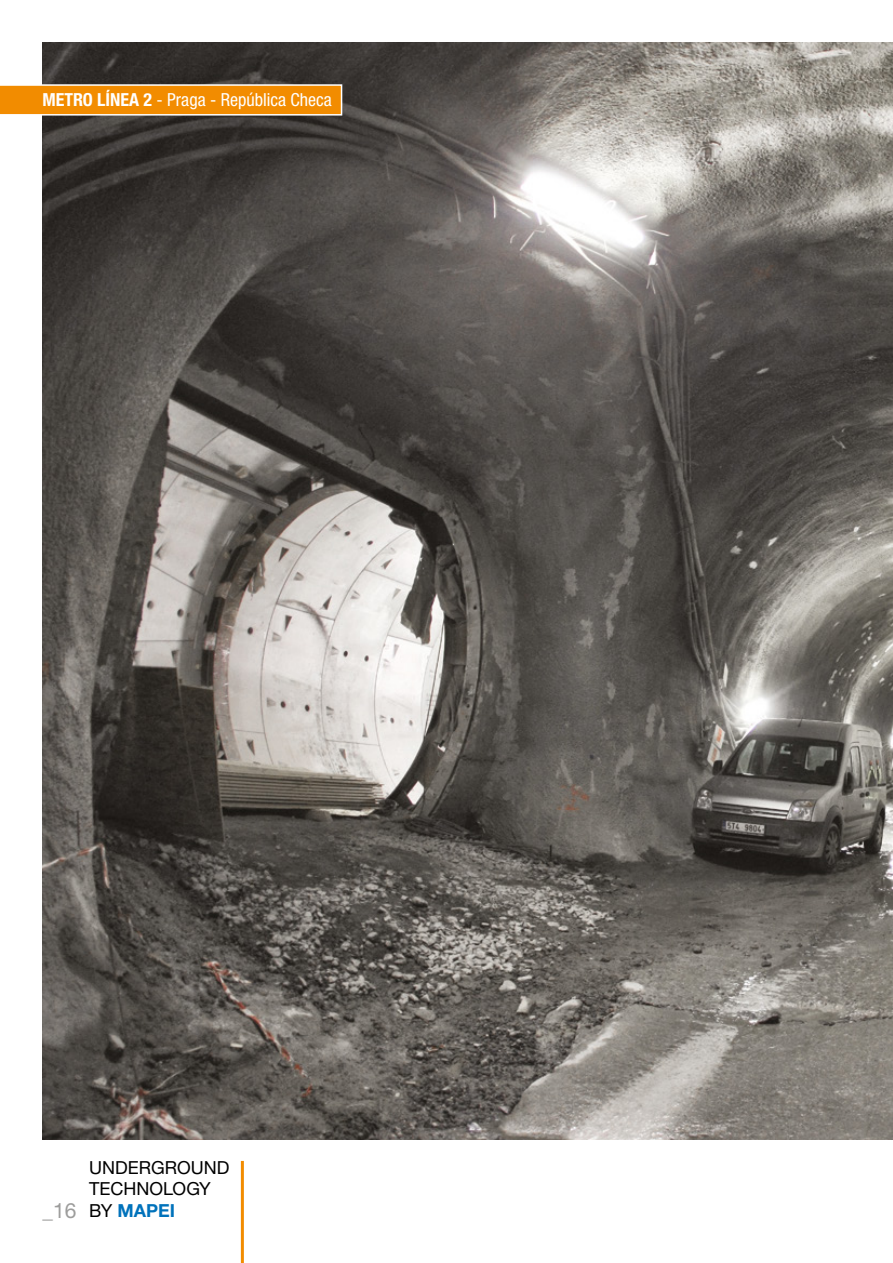
<style>
.page{position:relative;width:893px;height:1263px;background:#fff}
.page>*{position:absolute;margin:0;border:0;box-sizing:border-box;transform-origin:0 0}
.t1{font:21px "Helvetica Neue LTW1 G";color:#9d9d9c}
.t2{font:condensed 18px "Helvetica Neue LTW1 G";color:#fff}
.t3{font:18px/21.6px "Helvetica Neue LTW1 G";color:#000}
.s1{font-weight:700}
.s2{font-weight:700;color:#0072bb}
</style>
<div class="page">
<hr style="left:241px;top:1161px;width:3px;height:102px;background:#f28c00">
<img style="left:43px;top:43px;width:850px;height:1097px">
<svg style="left:0;top:84px;width:342px;height:32px;background:#ef9519"></svg>
<p class="t2" style="left:43px;top:89px;width:291px"><span class="s1">METRO LÍNEA 2</span> - Praga - República Checa</p>
<p class="t1" style="left:43px;top:1198px;width:35px">_16</p>
<p class="t3" style="left:89px;top:1156px;width:142px">UNDERGROUND<br>TECHNOLOGY<br>BY <span class="s2">MAPEI</span></p>
</div>
